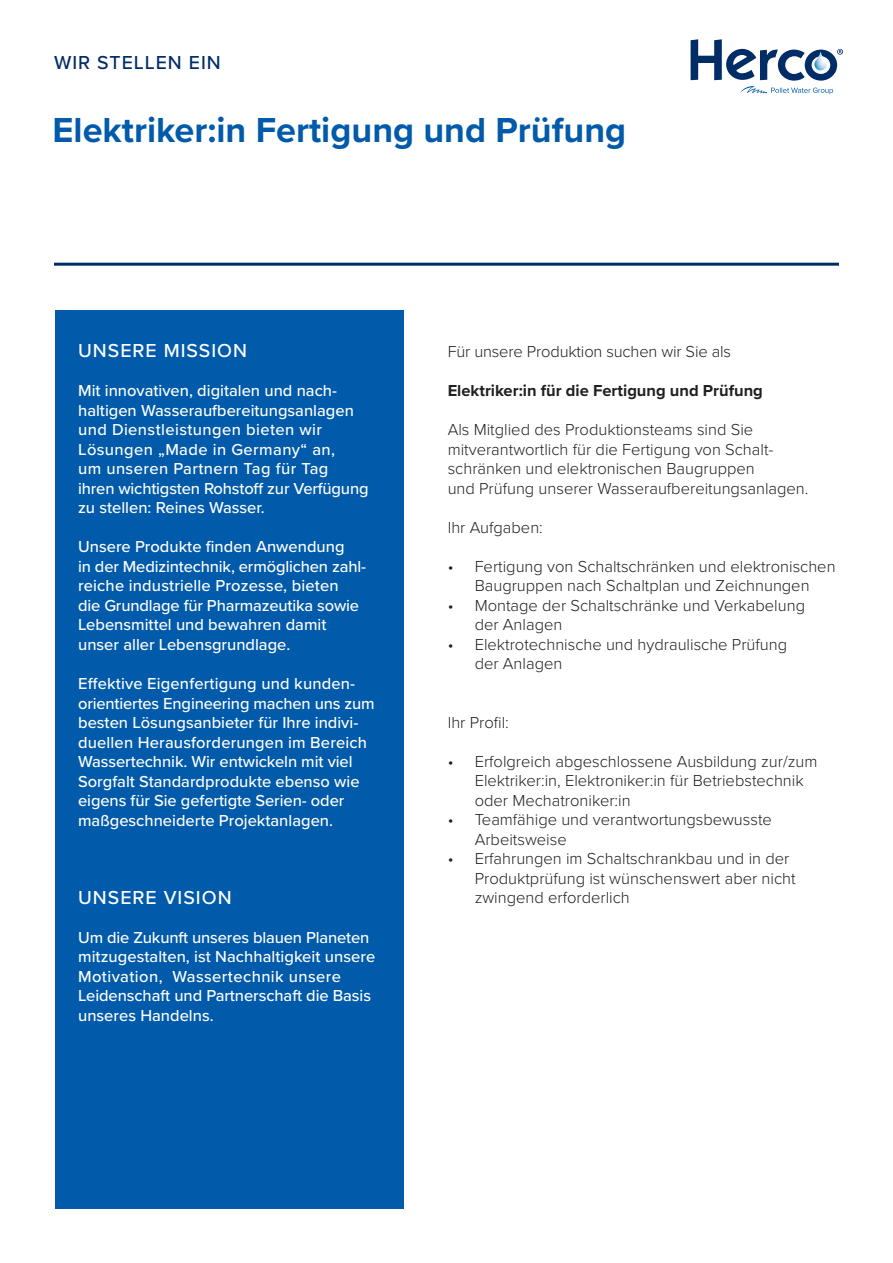
<style>
.page{position:relative;width:893px;height:1263px;background:#fff}
.page>*{position:absolute;margin:0;border:0;box-sizing:border-box;transform-origin:0 0}
.t1{font:700 36px "Proxima Nova";color:#015aaa}
.t2{font:500 19.5px "Proxima Nova";letter-spacing:.05em;color:#fff}
.t3{font:500 19.5px "Proxima Nova";letter-spacing:.05em;color:#002d66}
.t4{font:500 16.5px/19.5px "Proxima Nova";color:#fff}
.t5{font:300 16.5px/19.5px "Proxima Nova";color:#231f20}
.t6{font:500 16.5px "Proxima Nova";letter-spacing:.025em;color:#fff}
.t7{font:700 16.5px "Proxima Nova";color:#231f20}
</style>
<div class="page">
<div style="left:55px;top:310px;width:348px;height:899px;background:#015aaa"></div>
<svg style="left:691px;top:39px;width:152px;height:55px"></svg>
<hr style="left:54px;top:263px;width:785px;height:3px;background:#002d66">
<p class="t3" style="left:54px;top:48px;width:168px">WIR STELLEN EIN</p>
<p class="t1" style="left:53px;top:103px;width:575px">Elektriker:in Fertigung und Prüfung</p>
<p class="t2" style="left:78px;top:336px;width:170px">UNSERE MISSION</p>
<p class="t4" style="left:78px;top:381px;width:260px">Mit innovativen, digitalen und nach-</p>
<p class="t4" style="left:78px;top:400px;width:277px">haltigen Wasseraufbereitungsanlagen und Dienstleistungen bieten wir</p>
<p class="t6" style="left:78px;top:437px;width:259px">Lösungen „Made in Germany“ an,</p>
<p class="t6" style="left:78px;top:457px;width:252px">um unseren Partnern Tag für Tag</p>
<p class="t4" style="left:78px;top:478px;width:292px">ihren wichtigsten Rohstoff zur Verfügung zu stellen: Reines Wasser.</p>
<p class="t4" style="left:78px;top:537px;width:268px">Unsere Produkte finden Anwendung</p>
<p class="t4" style="left:78px;top:556px;width:289px">in der Medizintechnik, ermöglichen zahl&shy;reiche industrielle Prozesse, bieten</p>
<p class="t4" style="left:78px;top:595px;width:282px">die Grundlage für Pharmazeutika sowie<br>Lebensmittel und bewahren damit</p>
<p class="t4" style="left:78px;top:634px;width:214px">unser aller Lebensgrundlage.</p>
<p class="t4" style="left:78px;top:673px;width:298px">Effektive Eigenfertigung und kunden&shy;orientiertes Engineering machen uns zum besten Lösungsanbieter für Ihre indivi&shy;duellen Herausforderungen im Bereich Wassertechnik. Wir entwickeln mit viel Sorgfalt Standardprodukte ebenso wie eigens für Sie gefertigte Serien- oder maßgeschneiderte Projektanlagen.</p>
<p class="t2" style="left:78px;top:882px;width:155px">UNSERE VISION</p>
<p class="t4" style="left:78px;top:927px;width:299px">Um die Zukunft unseres blauen Planeten mitzugestalten, ist Nachhaltigkeit unsere</p>
<p class="t6" style="left:78px;top:964px;width:265px">Motivation, Wassertechnik unsere</p>
<p class="t4" style="left:78px;top:985px;width:294px">Leidenschaft und Partnerschaft die Basis unseres Handelns.</p>
<p class="t5" style="left:448px;top:341px;width:285px">Für unsere Produktion suchen wir Sie als</p>
<p class="t7" style="left:448px;top:378px;width:317px">Elektriker:in für die Fertigung und Prüfung</p>
<p class="t5" style="left:448px;top:419px;width:327px">Als Mitglied des Produktionsteams sind Sie mitverantwortlich für die Fertigung von Schalt&shy;schränken und elektronischen Baugruppen</p>
<p class="t5" style="left:448px;top:478px;width:362px">und Prüfung unserer Wasseraufbereitungsanlagen.</p>
<p class="t5" style="left:448px;top:517px;width:97px">Ihr Aufgaben:</p>
<p class="t5" style="left:448px;top:556px;width:389px;text-align:center">• Fertigung von Schaltschränken und elektronischen<br>Baugruppen nach Schaltplan und Zeichnungen</p>
<p class="t5" style="left:475px;top:595px;width:332px;text-indent:-27px">• Montage der Schaltschränke und Verkabelung der Anlagen</p>
<p class="t5" style="left:475px;top:634px;width:314px;text-indent:-27px">• Elektrotechnische und hydraulische Prüfung der Anlagen</p>
<p class="t5" style="left:448px;top:712px;width:63px">Ihr Profil:</p>
<p class="t5" style="left:475px;top:751px;width:344px;text-indent:-27px">• Erfolgreich abgeschlossene Ausbildung zur/zum<br>Elektriker:in, Elektroniker:in für Betriebstechnik oder Mechatroniker:in</p>
<p class="t5" style="left:475px;top:809px;width:299px;text-indent:-27px">• Teamfähige und verantwortungsbewusste<br>Arbeitsweise</p>
<p class="t5" style="left:475px;top:848px;width:322px;text-indent:-27px">• Erfahrungen im Schaltschrankbau und in der<br>Produktprüfung ist wünschenswert aber nicht zwingend erforderlich</p>
</div>
